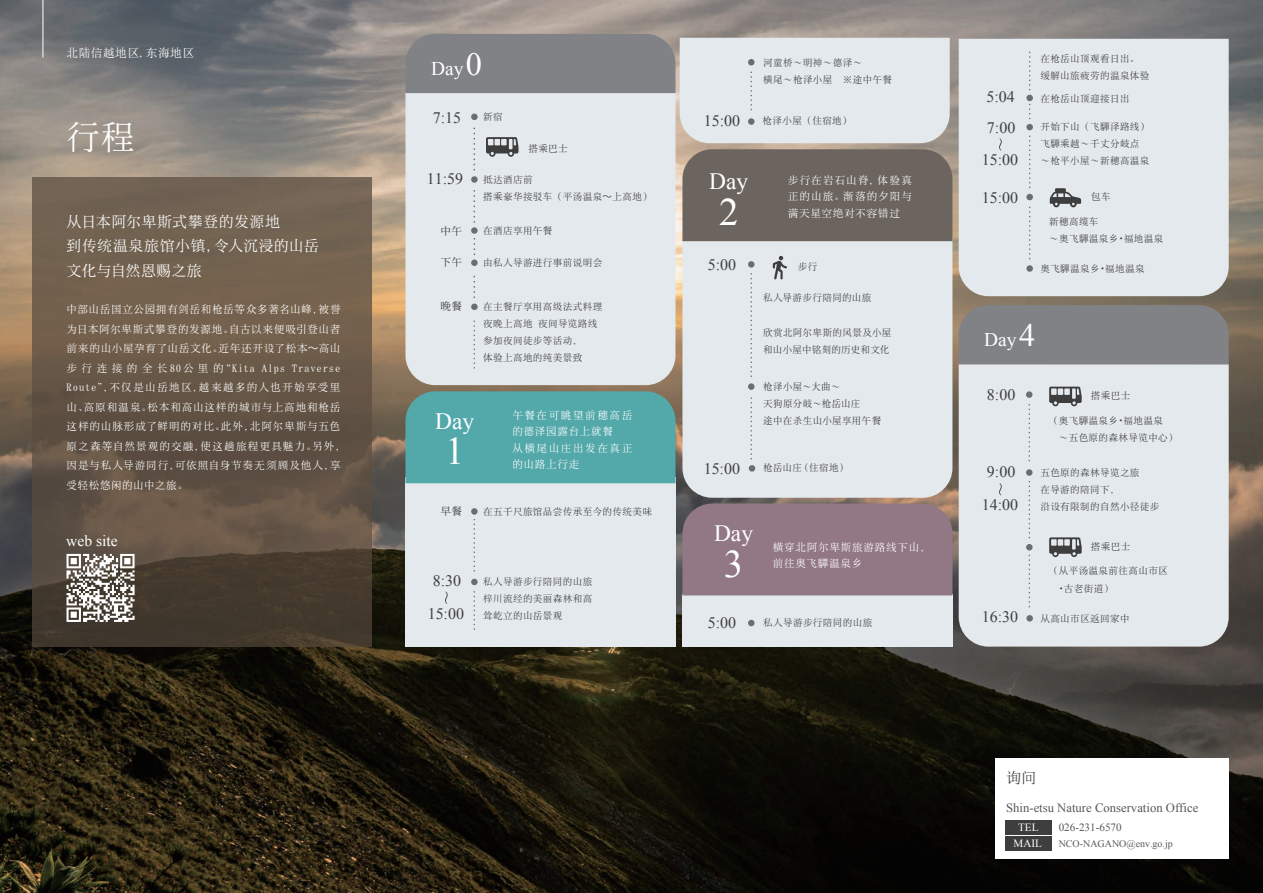
<style>
.page{position:relative;width:1263px;height:893px;background:#fff}
.page>*{position:absolute;margin:0;border:0;box-sizing:border-box;transform-origin:0 0}
.t1{font:39px "Times New Roman";color:#fff}
.t2{font:33.3px "Sim Song";color:#fff}
.t3{font:23.4px "Times New Roman";color:#fff}
.t4{font:19.35px "Times New Roman";color:#fff}
.t5{font:15.9px "Times New Roman";color:#3e3e3f}
.t6{font:15.6px "Times New Roman";color:#fff}
.t7{font:15px/24.5px "Sim Song";letter-spacing:.015em;color:#fff}
.t8{font:14.85px "Sim Song";color:#3e3e3f}
.t9{font:12.75px "Times New Roman";color:#57585a}
.t10{font:11.7px "Sim Song";letter-spacing:.04em;color:#fff}
.t11{font:11.1px "Times New Roman";color:#57585a}
.t12{font:11.1px/16.4px "Times New Roman";color:#fff;text-align:center}
.t13{font:10.65px/19.5px "Sim Song";letter-spacing:.075em;color:#fff}
.t14{font:10.65px/16.5px "Sim Song";letter-spacing:.145em;color:#fff}
.t15{font:10.65px "Source Han Serif TW";letter-spacing:.04em;color:#3e3e3f}
.t16{font:10.05px "Times New Roman";color:#57585a}
.t17{font:9.6px/17px "Sim Song";letter-spacing:.04em;color:#3e3e3f}
.s1{font-family:"Koz Go Pr 6 N"}
.s2{font-size:32.25px}
</style>
<div class="page">
<img style="left:0;top:0;width:1263px;height:893px">
<img style="left:32px;top:177px;width:340px;height:470px">
<hr style="left:43px;top:0;width:1px;height:57px;background:#fff">
<div style="left:995px;top:759px;width:234px;height:100px;background:#fff"></div>
<div style="left:1005px;top:820px;width:46px;height:14px;background:#3e3e3f"></div>
<div style="left:1005px;top:836px;width:46px;height:14px;background:#3e3e3f"></div>
<div style="left:682px;top:381px;width:270px;height:117px;background:#e4e9ed"></div>
<div style="left:959px;top:364px;width:270px;height:283px;background:#e4e9ed"></div>
<div style="left:959px;top:39px;width:270px;height:257px;background:#e4e9ed"></div>
<div style="left:682px;top:594px;width:270px;height:53px;background:#e4e9ed"></div>
<div style="left:405px;top:483px;width:270px;height:164px;background:#e4e9ed"></div>
<div style="left:682px;top:504px;width:270px;height:91px;background:#927885"></div>
<div style="left:405px;top:391px;width:270px;height:92px;background:#53a8aa"></div>
<div style="left:959px;top:305px;width:270px;height:59px;background:#808285"></div>
<svg style="left:1055px;top:188px;width:11px;height:4px"></svg>
<svg style="left:1050px;top:192px;width:31px;height:15px"></svg>
<svg style="left:473px;top:520px;width:2px;height:54px"></svg>
<svg style="left:473px;top:592px;width:2px;height:40px"></svg>
<div style="left:748px;top:383px;width:6px;height:7px;background:#6c6d70;border-radius:50%"></div>
<div style="left:749px;top:465px;width:6px;height:7px;background:#6c6d70;border-radius:50%"></div>
<svg style="left:748px;top:620px;width:6px;height:6px"></svg>
<svg style="left:1029px;top:52px;width:1px;height:38px"></svg>
<svg style="left:1029px;top:207px;width:1px;height:52px"></svg>
<svg style="left:1028px;top:405px;width:2px;height:58px"></svg>
<svg style="left:1029px;top:136px;width:1px;height:52px"></svg>
<svg style="left:1029px;top:104px;width:1px;height:15px"></svg>
<svg style="left:750px;top:398px;width:2px;height:61px"></svg>
<div style="left:1026px;top:194px;width:7px;height:6px;background:#6c6d70;border-radius:50%"></div>
<div style="left:1026px;top:265px;width:7px;height:7px;background:#6c6d70;border-radius:50%"></div>
<div style="left:1026px;top:391px;width:6px;height:7px;background:#6c6d70;border-radius:50%"></div>
<div style="left:1026px;top:469px;width:6px;height:7px;background:#6c6d70;border-radius:50%"></div>
<svg style="left:1026px;top:482px;width:6px;height:129px"></svg>
<div style="left:1026px;top:615px;width:7px;height:7px;background:#6c6d70;border-radius:50%"></div>
<div style="left:1026px;top:95px;width:7px;height:6px;background:#6c6d70;border-radius:50%"></div>
<div style="left:1026px;top:124px;width:7px;height:6px;background:#6c6d70;border-radius:50%"></div>
<svg style="left:1049px;top:537px;width:33px;height:20px"></svg>
<svg style="left:1049px;top:387px;width:33px;height:19px"></svg>
<div style="left:471px;top:579px;width:7px;height:6px;background:#6c6d70;border-radius:50%"></div>
<div style="left:471px;top:508px;width:7px;height:7px;background:#6c6d70;border-radius:50%"></div>
<svg style="left:405px;top:34px;width:547px;height:347px;background:#caccce"></svg>
<div style="left:471px;top:176px;width:7px;height:7px;background:#6c6d70;border-radius:50%"></div>
<div style="left:471px;top:304px;width:7px;height:6px;background:#6c6d70;border-radius:50%"></div>
<div style="left:471px;top:259px;width:7px;height:7px;background:#6c6d70;border-radius:50%"></div>
<div style="left:471px;top:114px;width:7px;height:6px;background:#6c6d70;border-radius:50%"></div>
<div style="left:471px;top:227px;width:7px;height:7px;background:#6c6d70;border-radius:50%"></div>
<svg style="left:445px;top:592px;width:3px;height:12px"></svg>
<svg style="left:999px;top:138px;width:3px;height:13px"></svg>
<svg style="left:999px;top:483px;width:3px;height:12px"></svg>
<svg style="left:67px;top:554px;width:68px;height:68px"></svg>
<p class="t10" style="left:67px;top:47px;width:129px">北陆信越地区,东海地区</p>
<h2 class="t2" style="left:67px;top:120px;width:70px">行程</h2>
<h3 class="t7" style="left:67px;top:209px;width:254px">从日本阿尔卑斯式攀登的发源地<br>到传统温泉旅馆小镇，令人沉浸的山岳文化与自然恩赐之旅</h3>
<p class="t13" style="left:66px;top:299px;width:281px">中部山岳国立公园拥有剑岳和枪岳等众多著名山峰，被誉为日本阿尔卑斯式攀登的发源地。自古以来便吸引登山者前来的山小屋孕育了山岳文化。近年还开设了松本<span class="s1">～</span>高山步行连接的全长80公里的“Kita Alps Traverse<br>Route”，不仅是山岳地区，越来越多的人也开始享受里山、高原和温泉。松本和高山这样的城市与上高地和枪岳这样的山脉形成了鲜明的对比。此外，北阿尔卑斯与五色原之森等自然景观的交融，使这趟旅程更具魅力。另外，因是与私人导游同行，可依照自身节奏无须顾及他人，享受轻松悠闲的山中之旅。</p>
<h3 class="t6" style="left:66px;top:530px;width:53px">web site</h3>
<h3 class="t4" style="left:431px;top:55px;width:53px">Day <span class="s2">0</span></h3>
<h3 class="t5" style="left:433px;top:107px;width:30px">7:15</h3>
<h3 class="t5" style="left:427px;top:168px;width:38px">11:59</h3>
<p class="t17" style="left:483px;top:108px;width:21px">新宿</p>
<p class="t17" style="left:528px;top:140px;width:41px">搭乘巴士</p>
<p class="t17" style="left:483px;top:171px;width:170px">抵达酒店前<br>搭乘豪华接驳车（平汤温泉<span class="s1">～</span>上高地）</p>
<p class="t15" style="left:440px;top:225px;width:23px">中午</p>
<p class="t17" style="left:483px;top:222px;width:71px">在酒店享用午餐</p>
<p class="t15" style="left:440px;top:256px;width:23px">下午</p>
<p class="t15" style="left:440px;top:300px;width:23px">晚餐</p>
<p class="t17" style="left:483px;top:254px;width:121px">由私人导游进行事前说明会</p>
<p class="t17" style="left:483px;top:298px;width:121px">在主餐厅享用高级法式料理夜晚上高地 夜间导览路线参加夜间徒步等活动，<br>体验上高地的纯美景致</p>
<h3 class="t3" style="left:435px;top:405px;width:40px">Day</h3>
<h1 class="t1" style="left:445px;top:425px;width:21px">1</h1>
<p class="t14" style="left:512px;top:407px;width:121px">午餐在可眺望前穗高岳的德泽园露台上就餐<br>从横尾山庄出发在真正的山路上行走</p>
<p class="t15" style="left:440px;top:505px;width:23px">早餐</p>
<p class="t17" style="left:483px;top:503px;width:170px">在五千尺旅馆品尝传承至今的传统美味</p>
<h3 class="t5" style="left:433px;top:570px;width:30px">8:30</h3>
<h3 class="t5" style="left:428px;top:603px;width:38px">15:00</h3>
<p class="t17" style="left:483px;top:573px;width:111px;text-align:justify">私人导游步行陪同的山旅梓川流经的美丽森林和高耸屹立的山岳景观</p>
<h3 class="t5" style="left:704px;top:110px;width:38px">15:00</h3>
<p class="t17" style="left:763px;top:54px;width:130px">河童桥～明神～德泽～<br>横尾～枪泽小屋　※途中午餐</p>
<p class="t17" style="left:763px;top:112px;width:91px">枪泽小屋（住宿地）</p>
<h3 class="t3" style="left:709px;top:166px;width:40px">Day</h3>
<h1 class="t1" style="left:719px;top:186px;width:21px">2</h1>
<h3 class="t5" style="left:708px;top:254px;width:30px">5:00</h3>
<h3 class="t5" style="left:704px;top:458px;width:38px">15:00</h3>
<p class="t13" style="left:788px;top:172px;width:126px;line-height:16.5px;text-align:justify">步行在岩石山脊，体验真正的山旅。渐落的夕阳与满天星空绝对不容错过</p>
<p class="t17" style="left:798px;top:258px;width:21px">步行</p>
<p class="t17" style="left:763px;top:289px;width:110px">私人导游步行陪同的山旅</p>
<p class="t17" style="left:763px;top:324px;width:130px">欣赏北阿尔卑斯的风景及小屋和山小屋中铭刻的历史和文化</p>
<p class="t17" style="left:763px;top:378px;width:120px">枪泽小屋～大曲～<br>天狗原分岐～枪岳山庄<br>途中在杀生山小屋享用午餐</p>
<p class="t17" style="left:763px;top:459px;width:87px">枪岳山庄（住宿地）</p>
<h3 class="t3" style="left:714px;top:518px;width:40px">Day</h3>
<h1 class="t1" style="left:724px;top:538px;width:21px">3</h1>
<p class="t13" style="left:773px;top:539px;width:159px;line-height:16.5px">横穿北阿尔卑斯旅游路线下山，前往奥飞驒温泉乡</p>
<h3 class="t5" style="left:708px;top:612px;width:30px">5:00</h3>
<p class="t17" style="left:763px;top:614px;width:111px">私人导游步行陪同的山旅</p>
<h3 class="t5" style="left:986px;top:86px;width:30px">5:04</h3>
<h3 class="t5" style="left:987px;top:117px;width:30px">7:00</h3>
<h3 class="t5" style="left:982px;top:149px;width:38px">15:00</h3>
<h3 class="t5" style="left:982px;top:187px;width:38px">15:00</h3>
<p class="t17" style="left:1040px;top:50px;width:111px">在枪岳山顶观看日出。缓解山旅疲劳的温泉体验</p>
<p class="t17" style="left:1040px;top:90px;width:91px">在枪岳山顶迎接日出</p>
<p class="t17" style="left:1040px;top:118px;width:111px">开始下山（飞驒泽路线）飞驒乘越～千丈分岐点～枪平小屋～新穗高温泉</p>
<p class="t17" style="left:1091px;top:188px;width:21px">包车</p>
<p class="t17" style="left:1049px;top:213px;width:116px">新穗高缆车<br>～奥飞驒温泉乡<span class="s1">・</span>福地温泉</p>
<p class="t17" style="left:1040px;top:260px;width:106px">奥飞驒温泉乡<span class="s1">・</span>福地温泉</p>
<h3 class="t4" style="left:984px;top:326px;width:53px">Day <span class="s2">4</span></h3>
<h3 class="t5" style="left:987px;top:384px;width:30px">8:00</h3>
<p class="t17" style="left:1091px;top:387px;width:41px">搭乘巴士</p>
<p class="t17" style="left:1049px;top:412px;width:130px">（奥飞驒温泉乡<span class="s1">・</span>福地温泉<br>　～五色原的森林导览中心）</p>
<h3 class="t5" style="left:987px;top:461px;width:30px">9:00</h3>
<h3 class="t5" style="left:982px;top:494px;width:38px">14:00</h3>
<h3 class="t5" style="left:982px;top:606px;width:38px">16:30</h3>
<p class="t17" style="left:1040px;top:464px;width:121px">五色原的森林导览之旅<br>在导游的陪同下，<br>沿设有限制的自然小径徒步</p>
<p class="t17" style="left:1091px;top:538px;width:41px">搭乘巴士</p>
<p class="t17" style="left:1049px;top:562px;width:121px">（从平汤温泉前往高山市区<span class="s1">　・</span>古老街道）</p>
<p class="t17" style="left:1040px;top:610px;width:91px">从高山市区返回家中</p>
<h3 class="t8" style="left:1006px;top:770px;width:32px">询问</h3>
<h3 class="t9" style="left:1006px;top:799px;width:194px">Shin-etsu Nature Conservation Office</h3>
<p class="t11" style="left:1059px;top:820px;width:64px">026-231-6570</p>
<p class="t12" style="left:1013px;top:819px;width:30px">TEL<br>MAIL</p>
<p class="t16" style="left:1059px;top:837px;width:116px">NCO-NAGANO@env.go.jp</p>
</div>
